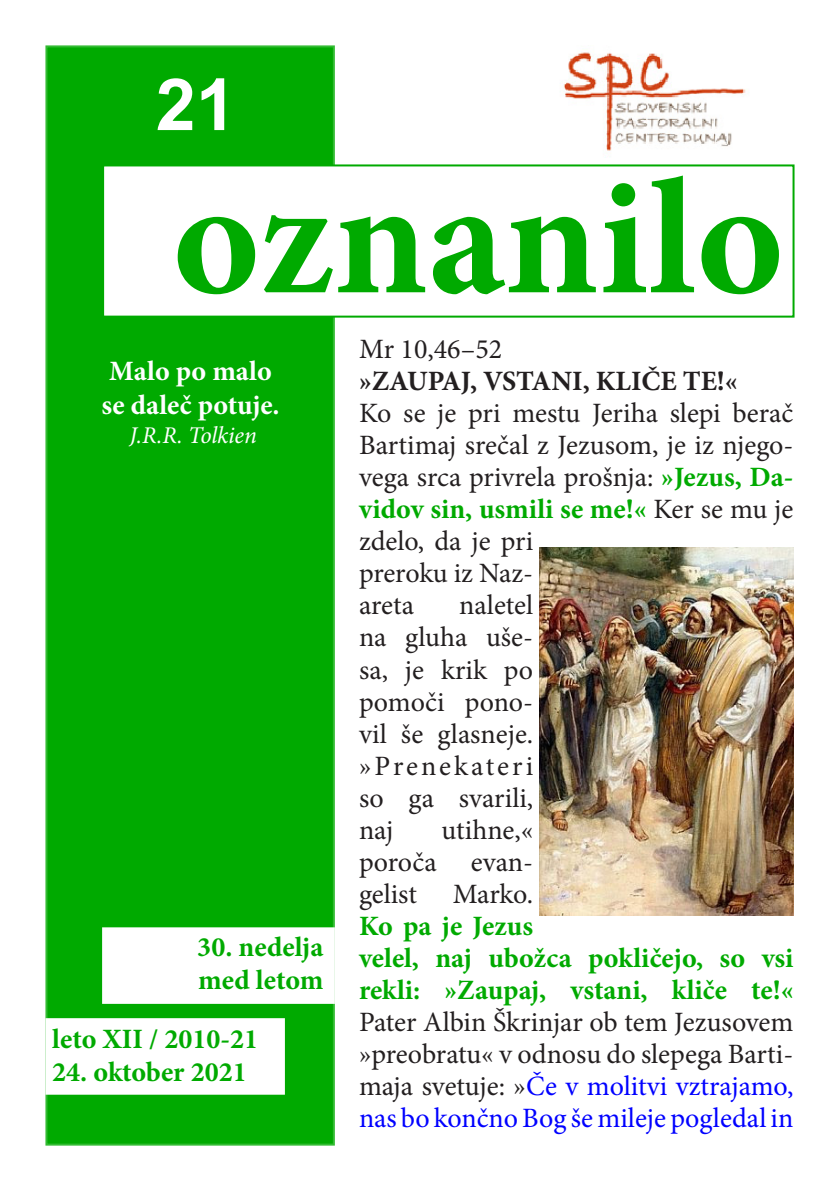
<style>
.page{position:relative;width:840px;height:1191px;background:#fff}
.page>*{position:absolute;margin:0;border:0;box-sizing:border-box;transform-origin:0 0}
.t1{font:700 166px "Minion Pro";color:#0a0}
.t2{font:700 72px "Arial";color:#fff}
.t3{font:28px/32px "Minion Pro";color:#231f20;text-align:justify}
.t4{font:700 28px/32px "Minion Pro";color:#0a0}
.t5{font:700 28px "Minion Pro";letter-spacing:.005em;color:#fff}
.t6{font:700 28px "Minion Pro";color:#231f20}
.t7{font:italic 24px "Minion Pro";letter-spacing:-.01em;color:#fff}
.s1{font-weight:700;color:#0a0}
.s2{font-weight:400;color:#231f20}
.s3{color:#00f}
</style>
<div class="page">
<div style="left:45px;top:45px;width:289px;height:1100px;background:#0a0;border:2px solid #3b3"></div>
<div style="left:102px;top:164px;width:692px;height:154px;background:#fff;border:2px solid #0a0"></div>
<img style="left:560px;top:52px;width:186px;height:106px">
<div style="left:45px;top:1018px;width:240px;height:76px;background:#fff;border:2px solid #fff"></div>
<div style="left:102px;top:927px;width:232px;height:77px;background:#fff;border:2px solid #fff"></div>
<img style="left:539px;top:547px;width:254px;height:369px">
<p class="t2" style="left:156px;top:54px;width:82px">21</p>
<p class="t1" style="left:173px;top:122px;width:612px">oznanilo</p>
<p class="t5" style="left:109px;top:352px;width:164px">Malo po malo</p>
<p class="t5" style="left:101px;top:385px;width:180px">se daleč potuje.</p>
<p class="t7" style="left:129px;top:419px;width:129px">J.R.R. Tolkien</p>
<p class="t4" style="left:197px;top:930px;width:127px">30. nedelja</p>
<p class="t4" style="left:198px;top:964px;width:127px">med letom</p>
<p class="t4" style="left:52px;top:1022px;width:207px">leto XII / 2010-21</p>
<p class="t4" style="left:52px;top:1056px;width:196px">24. oktober 2021</p>
<p class="t3" style="left:359px;top:333px;width:145px">Mr 10,46–52</p>
<p class="t6" style="left:359px;top:362px;width:380px">»ZAUPAJ, VSTANI, KLIČE TE!«</p>
<p class="t3" style="left:359px;top:397px;width:436px;text-align:left">Ko se je pri mestu Jeriha slepi berač<br>Bartimaj srečal z Jezusom, je iz njego&shy;vega srca privrela prošnja: <span class="s1">»Jezus, Da&shy;vidov sin, usmili se me!«</span> Ker se mu je zdelo, da je pri<br>preroku iz Naz-<br>areta</p>
<p class="t3" style="left:359px;top:589px;width:176px;text-indent:100px">naletel na gluha uše&shy;sa, je krik po pomoči pono&shy;vil še glasneje. »Prenekateri so ga svarili, naj</p>
<p class="t3" style="left:359px;top:813px;width:176px;text-indent:82px">utihne,« poroča evan&shy;gelist</p>
<p class="t4" style="left:359px;top:877px;width:436px;text-indent:94px"><span class="s2">Marko.<br></span>Ko pa je Jezus<br>velel, naj ubožca pokličejo, so vsi rekli: »Zaupaj, vstani, kliče te!«</p>
<p class="t3" style="left:359px;top:1005px;width:436px">Pater Albin Škrinjar ob tem Jezusovem »preobratu« v odnosu do slepega Barti&shy;maja svetuje: »<span class="s3">Če v molitvi vztrajamo, nas bo končno Bog še mileje pogledal in</span></p>
</div>
